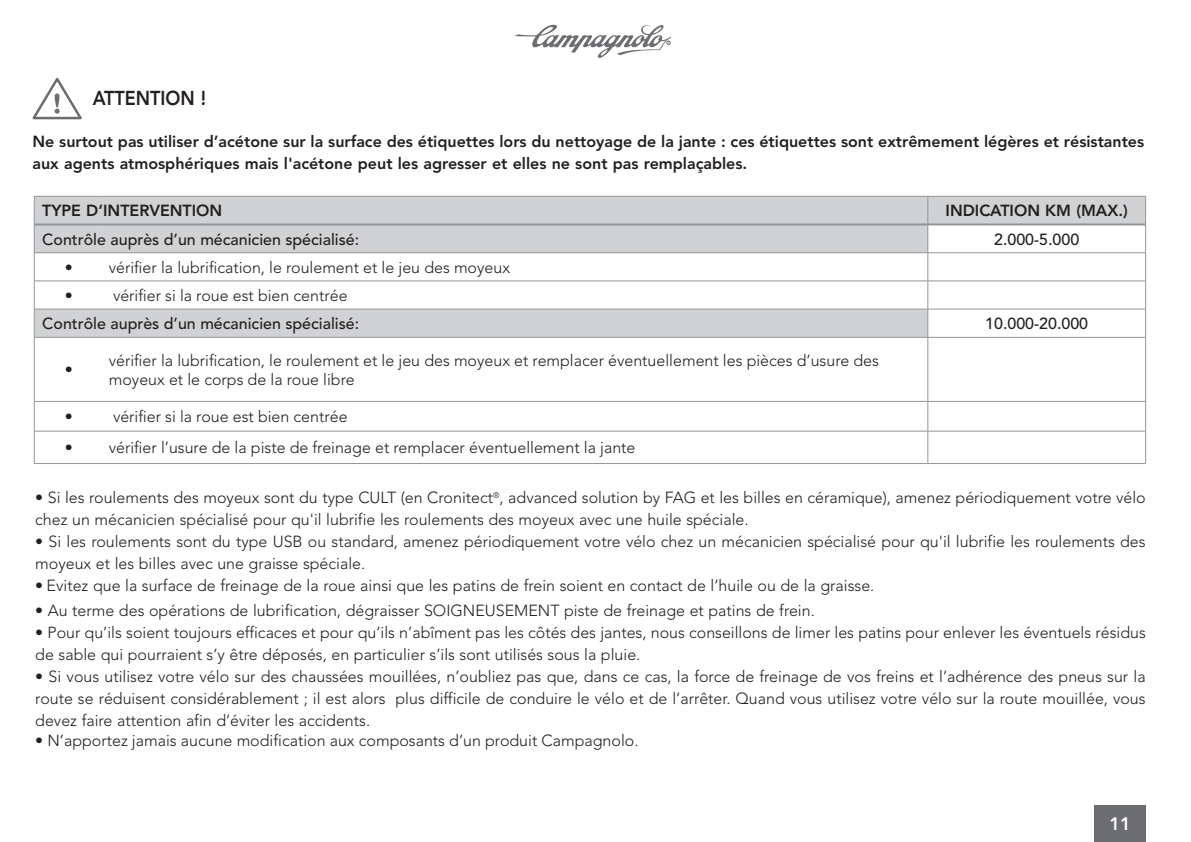
<style>
.page{position:relative;width:1191px;height:842px;background:#fff}
.page>*{position:absolute;margin:0;border:0;box-sizing:border-box;transform-origin:0 0}
.t1{font:800 20px "Avenir";color:#231f20;scale:.9 1}
.t2{font:800 18px "Avenir";color:#fff}
.t3{font:300 16px/22px "Avenir";color:#231f20}
.t4{font:800 16px/22px "Avenir";color:#231f20}
.t5{font:500 16px "Avenir";color:#231f20}
</style>
<div class="page">
<div style="left:1094px;top:805px;width:51px;height:37px;background:#6c6d70"></div>
<svg style="left:35px;top:197px;width:1110px;height:140px"></svg>
<div style="left:34px;top:224px;width:893px;height:29px;background:#d1d2d4"></div>
<hr style="left:34px;top:196px;width:67px;height:1px;background:#939598">
<hr style="left:101px;top:196px;width:826px;height:1px;background:#939598">
<hr style="left:927px;top:196px;width:218px;height:1px;background:#939598">
<hr style="left:34px;top:252px;width:67px;height:1px;background:#939598">
<hr style="left:101px;top:252px;width:826px;height:1px;background:#939598">
<hr style="left:927px;top:252px;width:218px;height:1px;background:#939598">
<hr style="left:927px;top:281px;width:218px;height:1px;background:#939598">
<hr style="left:34px;top:309px;width:67px;height:1px;background:#939598">
<svg style="left:34px;top:197px;width:1px;height:140px"></svg>
<hr style="left:101px;top:309px;width:826px;height:1px;background:#939598">
<hr style="left:927px;top:309px;width:218px;height:1px;background:#939598">
<svg style="left:927px;top:197px;width:1px;height:140px"></svg>
<svg style="left:1145px;top:197px;width:1px;height:140px"></svg>
<hr style="left:34px;top:337px;width:67px;height:1px;background:#939598">
<hr style="left:34px;top:338px;width:1px;height:63px;background:#939598">
<hr style="left:101px;top:337px;width:826px;height:1px;background:#939598">
<hr style="left:927px;top:337px;width:218px;height:1px;background:#939598">
<hr style="left:927px;top:338px;width:1px;height:63px;background:#939598">
<hr style="left:1145px;top:338px;width:1px;height:63px;background:#939598">
<hr style="left:34px;top:401px;width:67px;height:1px;background:#939598">
<svg style="left:34px;top:402px;width:1px;height:29px"></svg>
<hr style="left:101px;top:401px;width:826px;height:1px;background:#939598">
<hr style="left:927px;top:401px;width:218px;height:1px;background:#939598">
<svg style="left:927px;top:402px;width:1px;height:29px"></svg>
<svg style="left:1145px;top:402px;width:1px;height:29px"></svg>
<hr style="left:34px;top:431px;width:67px;height:1px;background:#939598">
<hr style="left:34px;top:431px;width:1px;height:32px;background:#939598">
<hr style="left:101px;top:431px;width:826px;height:1px;background:#939598">
<hr style="left:927px;top:431px;width:218px;height:1px;background:#939598">
<hr style="left:927px;top:431px;width:1px;height:32px;background:#939598">
<hr style="left:1145px;top:431px;width:1px;height:32px;background:#939598">
<hr style="left:34px;top:463px;width:67px;height:1px;background:#939598">
<hr style="left:101px;top:463px;width:826px;height:1px;background:#939598">
<hr style="left:927px;top:463px;width:218px;height:1px;background:#939598">
<hr style="left:35px;top:280px;width:66px;height:1px;background:#939598">
<hr style="left:101px;top:280px;width:826px;height:1px;background:#939598">
<hr style="left:35px;top:223px;width:66px;height:2px;background:#939598">
<hr style="left:101px;top:223px;width:826px;height:2px;background:#939598">
<hr style="left:927px;top:223px;width:218px;height:2px;background:#939598">
<svg style="left:515px;top:24px;width:156px;height:34px"></svg>
<svg style="left:32px;top:78px;width:50px;height:41px"></svg>
<p class="t1" style="left:93px;top:87px;width:127px">ATTENTION !</p>
<p class="t4" style="left:32px;top:131px;width:1113px">Ne surtout pas utiliser d’acétone sur la surface des étiquettes lors du nettoyage de la jante : ces étiquettes sont extrêmement légères et résistantes aux agents atmosphériques mais l'acétone peut les agresser et elles ne sont pas remplaçables.</p>
<p class="t4" style="left:42px;top:200px;width:182px">TYPE D’INTERVENTION</p>
<p class="t4" style="left:945px;top:200px;width:184px">INDICATION KM (MAX.)</p>
<p class="t5" style="left:42px;top:230px;width:318px">Contrôle auprès d’un mécanicien spécialisé:</p>
<p class="t5" style="left:994px;top:230px;width:87px">2.000-5.000</p>
<p class="t3" style="left:65px;top:253px;width:446px;line-height:28.2px">• vérifier la lubrification, le roulement et le jeu des moyeux •</p>
<p class="t3" style="left:113px;top:285px;width:236px">vérifier si la roue est bien centrée</p>
<p class="t5" style="left:42px;top:315px;width:318px">Contrôle auprès d’un mécanicien spécialisé:</p>
<p class="t5" style="left:985px;top:315px;width:104px">10.000-20.000</p>
<p class="t3" style="left:65px;top:359px;width:9px">•</p>
<p class="t3" style="left:109px;top:351px;width:771px;line-height:19.2px">vérifier la lubrification, le roulement et le jeu des moyeux et remplacer éventuellement les pièces d’usure des moyeux et le corps de la roue libre</p>
<p class="t3" style="left:65px;top:406px;width:9px">•</p>
<p class="t3" style="left:113px;top:406px;width:236px">vérifier si la roue est bien centrée</p>
<p class="t3" style="left:65px;top:437px;width:572px">• vérifier l’usure de la piste de freinage et remplacer éventuellement la jante</p>
<p class="t3" style="left:35px;top:486px;width:1112px">• Si les roulements des moyeux sont du type CULT (en Cronitect<sup>®</sup>, advanced solution by FAG et les billes en céramique), amenez périodiquement votre vélo chez un mécanicien spécialisé pour qu'il lubrifie les roulements des moyeux avec une huile spéciale.</p>
<p class="t3" style="left:35px;top:530px;width:1111px">• Si les roulements sont du type USB ou standard, amenez périodiquement votre vélo chez un mécanicien spécialisé pour qu'il lubrifie les roulements des moyeux et les billes avec une graisse spéciale.</p>
<p class="t3" style="left:35px;top:574px;width:840px">• Evitez que la surface de freinage de la roue ainsi que les patins de frein soient en contact de l’huile ou de la graisse.</p>
<p class="t3" style="left:35px;top:599px;width:781px">• Au terme des opérations de lubrification, dégraisser SOIGNEUSEMENT piste de freinage et patins de frein.</p>
<p class="t3" style="left:35px;top:621px;width:1112px">• Pour qu’ils soient toujours efficaces et pour qu’ils n’abîment pas les côtés des jantes, nous conseillons de limer les patins pour enlever les éventuels résidus de sable qui pourraient s’y être déposés, en particulier s’ils sont utilisés sous la pluie.</p>
<p class="t3" style="left:35px;top:665px;width:1112px;text-align:justify">• Si vous utilisez votre vélo sur des chaussées mouillées, n’oubliez pas que, dans ce cas, la force de freinage de vos freins et l’adhérence des pneus sur la route se réduisent considérablement ; il est alors plus difficile de conduire le vélo et de l’arrêter. Quand vous utilisez votre vélo sur la route mouillée, vous devez faire attention afin d’éviter les accidents.</p>
<p class="t3" style="left:35px;top:729px;width:605px">• N’apportez jamais aucune modification aux composants d’un produit Campagnolo.</p>
<p class="t2" style="left:1109px;top:813px;width:23px">11</p>
</div>
